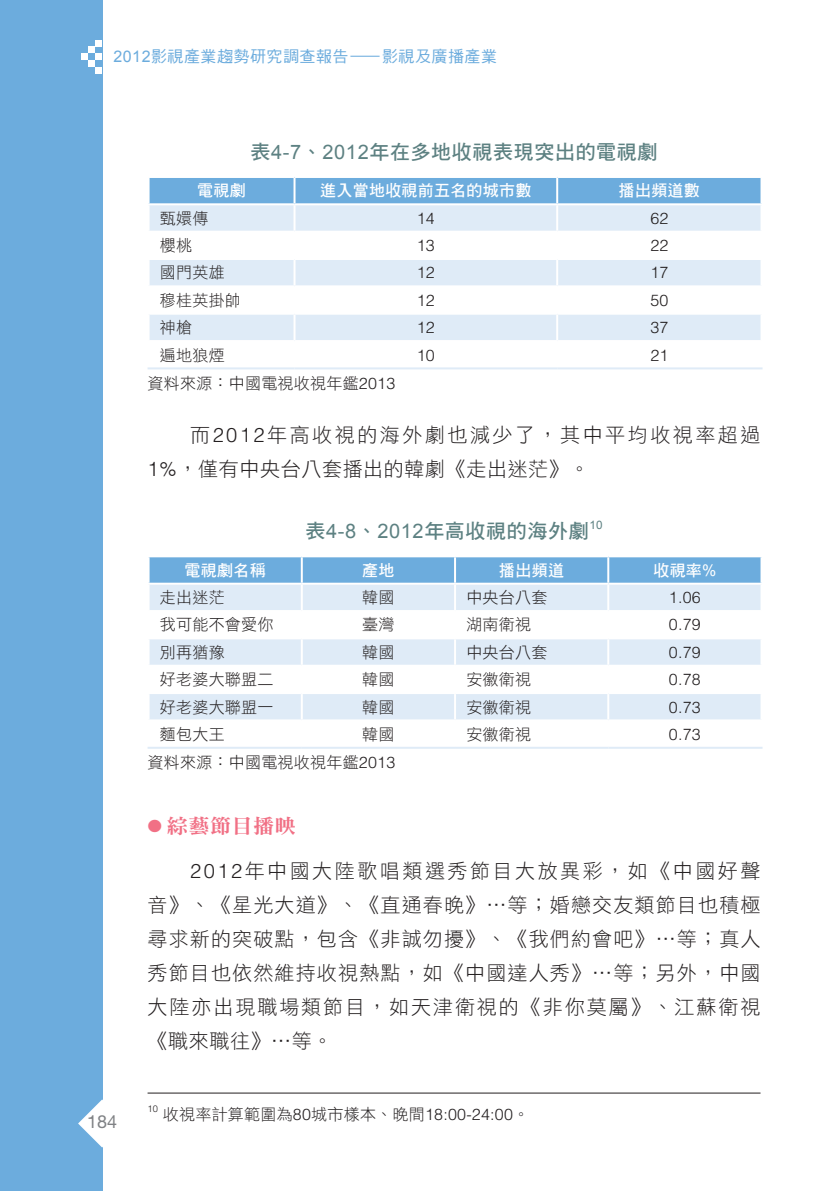
<style>
.page{position:relative;width:840px;height:1191px;background:#fff}
.page>*{position:absolute;margin:0;border:0;box-sizing:border-box;transform-origin:0 0}
.t1{font:20px/34px "DF Hei Std W3";letter-spacing:.095em;color:#231f20;text-align:justify}
.t2{font:20px/34px "DF Hei Std W3";letter-spacing:.125em;color:#231f20}
.t3{font:20px "DF Hei Std W7";letter-spacing:.03em;color:#5d8182}
.t4{font:20px "DF Ming Std W9";letter-spacing:.03em;color:#f17085;scale:1.05 1}
.t5{font:18px "Helvetica Neue";color:#808285}
.t6{font:16px "DF Hei Std W3";letter-spacing:.015em;color:#231f20}
.t7{font:300 16px "Helvetica";letter-spacing:.015em;color:#231f20}
.t8{font:16px "DF Hei Std W7";letter-spacing:.015em;color:#fff}
.t9{font:16px "DF Hei Std W5";letter-spacing:.03em;color:#6cacdd}
.t10{font:11.6px "Arial";color:#5d8182}
.t11{font:300 9.4px "Helvetica";color:#231f20}
.s1{font-family:"Arial"}
.s2{font-family:"Helvetica";font-weight:300}
.s3{font-family:"DF Hei Std W9";font-size:14px}
</style>
<div class="page">
<div style="left:0;top:0;width:102px;height:1191px;background:#6cacdd"></div>
<div style="left:95px;top:67px;width:7px;height:7px;background:#fff"></div>
<div style="left:95px;top:53px;width:7px;height:7px;background:#fff"></div>
<div style="left:95px;top:40px;width:7px;height:7px;background:#fff"></div>
<div style="left:88px;top:60px;width:7px;height:7px;background:#fff"></div>
<div style="left:88px;top:47px;width:7px;height:6px;background:#fff"></div>
<div style="left:81px;top:53px;width:7px;height:7px;background:#fff"></div>
<svg style="left:78px;top:1099px;width:25px;height:48px"></svg>
<div style="left:149px;top:178px;width:611px;height:25px;background:#6cacdd"></div>
<svg style="left:149px;top:205px;width:611px;height:135px;fill:#dfebf7"></svg>
<hr style="left:293px;top:178px;width:2px;height:25px;background:#fff">
<hr style="left:556px;top:178px;width:2px;height:25px;background:#fff">
<hr style="left:293px;top:205px;width:2px;height:26px;background:#fff">
<hr style="left:556px;top:205px;width:2px;height:26px;background:#fff">
<hr style="left:147px;top:231px;width:147px;height:2px;background:#fff">
<hr style="left:294px;top:231px;width:263px;height:2px;background:#fff">
<hr style="left:293px;top:233px;width:2px;height:25px;background:#fff">
<hr style="left:557px;top:231px;width:205px;height:2px;background:#fff">
<hr style="left:556px;top:233px;width:2px;height:25px;background:#fff">
<hr style="left:147px;top:258px;width:147px;height:2px;background:#fff">
<hr style="left:294px;top:258px;width:263px;height:2px;background:#fff">
<hr style="left:293px;top:260px;width:2px;height:25px;background:#fff">
<hr style="left:557px;top:258px;width:205px;height:2px;background:#fff">
<hr style="left:556px;top:260px;width:2px;height:25px;background:#fff">
<hr style="left:147px;top:285px;width:147px;height:2px;background:#fff">
<hr style="left:294px;top:285px;width:263px;height:2px;background:#fff">
<hr style="left:293px;top:287px;width:2px;height:26px;background:#fff">
<hr style="left:557px;top:285px;width:205px;height:2px;background:#fff">
<hr style="left:556px;top:287px;width:2px;height:26px;background:#fff">
<hr style="left:147px;top:313px;width:147px;height:2px;background:#fff">
<hr style="left:294px;top:313px;width:263px;height:2px;background:#fff">
<hr style="left:293px;top:315px;width:2px;height:25px;background:#fff">
<hr style="left:557px;top:313px;width:205px;height:2px;background:#fff">
<hr style="left:556px;top:315px;width:2px;height:25px;background:#fff">
<hr style="left:147px;top:367px;width:147px;height:2px;background:#dfebf7">
<hr style="left:294px;top:367px;width:263px;height:2px;background:#dfebf7">
<hr style="left:557px;top:367px;width:205px;height:2px;background:#dfebf7">
<div style="left:149px;top:557px;width:611px;height:25px;background:#6cacdd"></div>
<svg style="left:149px;top:585px;width:611px;height:134px;fill:#dfebf7"></svg>
<hr style="left:300px;top:557px;width:2px;height:25px;background:#fff">
<hr style="left:454px;top:557px;width:2px;height:25px;background:#fff">
<hr style="left:607px;top:557px;width:2px;height:25px;background:#fff">
<hr style="left:300px;top:584px;width:2px;height:26px;background:#fff">
<hr style="left:454px;top:584px;width:2px;height:26px;background:#fff">
<hr style="left:607px;top:584px;width:2px;height:26px;background:#fff">
<hr style="left:147px;top:610px;width:154px;height:2px;background:#fff">
<hr style="left:301px;top:610px;width:154px;height:2px;background:#fff">
<hr style="left:300px;top:612px;width:2px;height:25px;background:#fff">
<hr style="left:455px;top:610px;width:153px;height:2px;background:#fff">
<hr style="left:454px;top:612px;width:2px;height:25px;background:#fff">
<hr style="left:608px;top:610px;width:154px;height:2px;background:#fff">
<hr style="left:607px;top:612px;width:2px;height:25px;background:#fff">
<hr style="left:147px;top:637px;width:154px;height:2px;background:#fff">
<hr style="left:301px;top:637px;width:154px;height:2px;background:#fff">
<hr style="left:300px;top:639px;width:2px;height:25px;background:#fff">
<hr style="left:455px;top:637px;width:153px;height:2px;background:#fff">
<hr style="left:454px;top:639px;width:2px;height:25px;background:#fff">
<hr style="left:608px;top:637px;width:154px;height:2px;background:#fff">
<hr style="left:607px;top:639px;width:2px;height:25px;background:#fff">
<hr style="left:147px;top:664px;width:154px;height:2px;background:#fff">
<hr style="left:301px;top:664px;width:154px;height:2px;background:#fff">
<hr style="left:300px;top:666px;width:2px;height:26px;background:#fff">
<hr style="left:455px;top:664px;width:153px;height:2px;background:#fff">
<hr style="left:454px;top:666px;width:2px;height:26px;background:#fff">
<hr style="left:608px;top:664px;width:154px;height:2px;background:#fff">
<hr style="left:607px;top:666px;width:2px;height:26px;background:#fff">
<hr style="left:147px;top:692px;width:154px;height:2px;background:#fff">
<hr style="left:301px;top:692px;width:154px;height:2px;background:#fff">
<hr style="left:300px;top:694px;width:2px;height:25px;background:#fff">
<hr style="left:455px;top:692px;width:153px;height:2px;background:#fff">
<hr style="left:454px;top:694px;width:2px;height:25px;background:#fff">
<hr style="left:608px;top:692px;width:154px;height:2px;background:#fff">
<hr style="left:607px;top:694px;width:2px;height:25px;background:#fff">
<hr style="left:147px;top:747px;width:154px;height:2px;background:#dfebf7">
<hr style="left:301px;top:747px;width:154px;height:2px;background:#dfebf7">
<hr style="left:455px;top:747px;width:153px;height:2px;background:#dfebf7">
<hr style="left:608px;top:747px;width:154px;height:2px;background:#dfebf7">
<hr style="left:147px;top:1092px;width:613px;height:1px;background:#231f20">
<p class="t9" style="left:113px;top:48px;width:385px"><span class="s1">2012</span>影視產業趨勢研究調查報告—影視及廣播產業</p>
<p class="t3" style="left:250px;top:141px;width:408px">表<span class="s1">4-7</span>、<span class="s1">2012</span>年在多地收視表現突出的電視劇</p>
<p class="t8" style="left:197px;top:182px;width:50px">電視劇</p>
<p class="t8" style="left:320px;top:182px;width:212px">進入當地收視前五名的城市數</p>
<p class="t8" style="left:618px;top:182px;width:82px">播出頻道數</p>
<p class="t6" style="left:160px;top:209px;width:50px">甄嬛傳</p>
<p class="t7" style="left:416px;top:208px;width:20px">14</p>
<p class="t7" style="left:650px;top:208px;width:20px">62</p>
<p class="t6" style="left:160px;top:237px;width:34px">櫻桃</p>
<p class="t7" style="left:416px;top:235px;width:20px">13</p>
<p class="t7" style="left:650px;top:235px;width:20px">22</p>
<p class="t6" style="left:160px;top:264px;width:66px">國門英雄</p>
<p class="t7" style="left:416px;top:263px;width:20px">12</p>
<p class="t7" style="left:650px;top:263px;width:20px">17</p>
<p class="t6" style="left:160px;top:291px;width:82px">穆桂英掛帥</p>
<p class="t7" style="left:416px;top:290px;width:20px">12</p>
<p class="t7" style="left:650px;top:290px;width:20px">50</p>
<p class="t6" style="left:160px;top:319px;width:34px">神槍</p>
<p class="t7" style="left:416px;top:317px;width:20px">12</p>
<p class="t7" style="left:650px;top:317px;width:20px">37</p>
<p class="t6" style="left:160px;top:346px;width:66px">遍地狼煙</p>
<p class="t7" style="left:416px;top:345px;width:20px">10</p>
<p class="t7" style="left:650px;top:345px;width:20px">21</p>
<p class="t6" style="left:147px;top:374px;width:249px">資料來源：中國電視收視年鑑<span class="s2">2013</span></p>
<p class="t2" style="left:147px;top:417px;width:614px;text-indent:43px">而<span class="s2">2012</span>年高收視的海外劇也減少了，其中平均收視率超過<br><span class="s2">1%</span>，僅有中央台八套播出的韓劇《走出迷茫》。</p>
<p class="t3" style="left:305px;top:520px;width:284px">表<span class="s1">4-8</span>、<span class="s1">2012</span>年高收視的海外劇</p>
<p class="t10" style="left:589px;top:518px;width:15px">10</p>
<p class="t8" style="left:184px;top:561px;width:82px">電視劇名稱</p>
<p class="t8" style="left:362px;top:561px;width:34px">產地</p>
<p class="t8" style="left:499px;top:561px;width:66px">播出頻道</p>
<p class="t8" style="left:653px;top:561px;width:64px">收視率<span class="s1">%</span></p>
<p class="t6" style="left:160px;top:589px;width:66px">走出迷茫</p>
<p class="t6" style="left:362px;top:589px;width:34px">韓國</p>
<p class="t6" style="left:466px;top:589px;width:82px">中央台八套</p>
<p class="t7" style="left:668px;top:587px;width:33px">1.06</p>
<p class="t6" style="left:160px;top:616px;width:115px">我可能不會愛你</p>
<p class="t6" style="left:362px;top:616px;width:34px">臺灣</p>
<p class="t6" style="left:466px;top:616px;width:66px">湖南衛視</p>
<p class="t7" style="left:668px;top:615px;width:33px">0.79</p>
<p class="t6" style="left:160px;top:643px;width:66px">別再猶豫</p>
<p class="t6" style="left:362px;top:643px;width:34px">韓國</p>
<p class="t6" style="left:466px;top:643px;width:82px">中央台八套</p>
<p class="t7" style="left:668px;top:642px;width:33px">0.79</p>
<p class="t6" style="left:160px;top:671px;width:115px">好老婆大聯盟二</p>
<p class="t6" style="left:362px;top:671px;width:34px">韓國</p>
<p class="t6" style="left:466px;top:671px;width:66px">安徽衛視</p>
<p class="t7" style="left:668px;top:669px;width:33px">0.78</p>
<p class="t6" style="left:160px;top:698px;width:115px">好老婆大聯盟一</p>
<p class="t6" style="left:362px;top:698px;width:34px">韓國</p>
<p class="t6" style="left:466px;top:698px;width:66px">安徽衛視</p>
<p class="t7" style="left:668px;top:697px;width:33px">0.73</p>
<p class="t6" style="left:160px;top:725px;width:66px">麵包大王</p>
<p class="t6" style="left:362px;top:725px;width:34px">韓國</p>
<p class="t6" style="left:466px;top:725px;width:66px">安徽衛視</p>
<p class="t7" style="left:668px;top:724px;width:33px">0.73</p>
<p class="t6" style="left:147px;top:754px;width:249px">資料來源：中國電視收視年鑑<span class="s2">2013</span></p>
<p class="t5" style="left:87px;top:1111px;width:32px">184</p>
<p class="t4" style="left:147px;top:814px;width:143px"><span class="s3">●</span> 綜藝節目播映</p>
<p class="t1" style="left:147px;top:853px;width:614px;text-indent:43px"><span class="s2">2012</span>年中國大陸歌唱類選秀節目大放異彩，如《中國好聲音》、《星光大道》、《直通春晚》…等；婚戀交友類節目也積極尋求新的突破點，包含《非誠勿擾》、《我們約會吧》…等；真人秀節目也依然維持收視熱點，如《中國達人秀》…等；另外，中國大陸亦出現職場類節目，如天津衛視的《非你莫屬》、江蘇衛視《職來職往》…等。</p>
<p class="t11" style="left:147px;top:1102px;width:12px">10</p>
<p class="t6" style="left:163px;top:1105px;width:367px">收視率計算範圍為<span class="s2">80</span>城市樣本、晚間<span class="s2">18:00-24:00</span>。</p>
</div>
